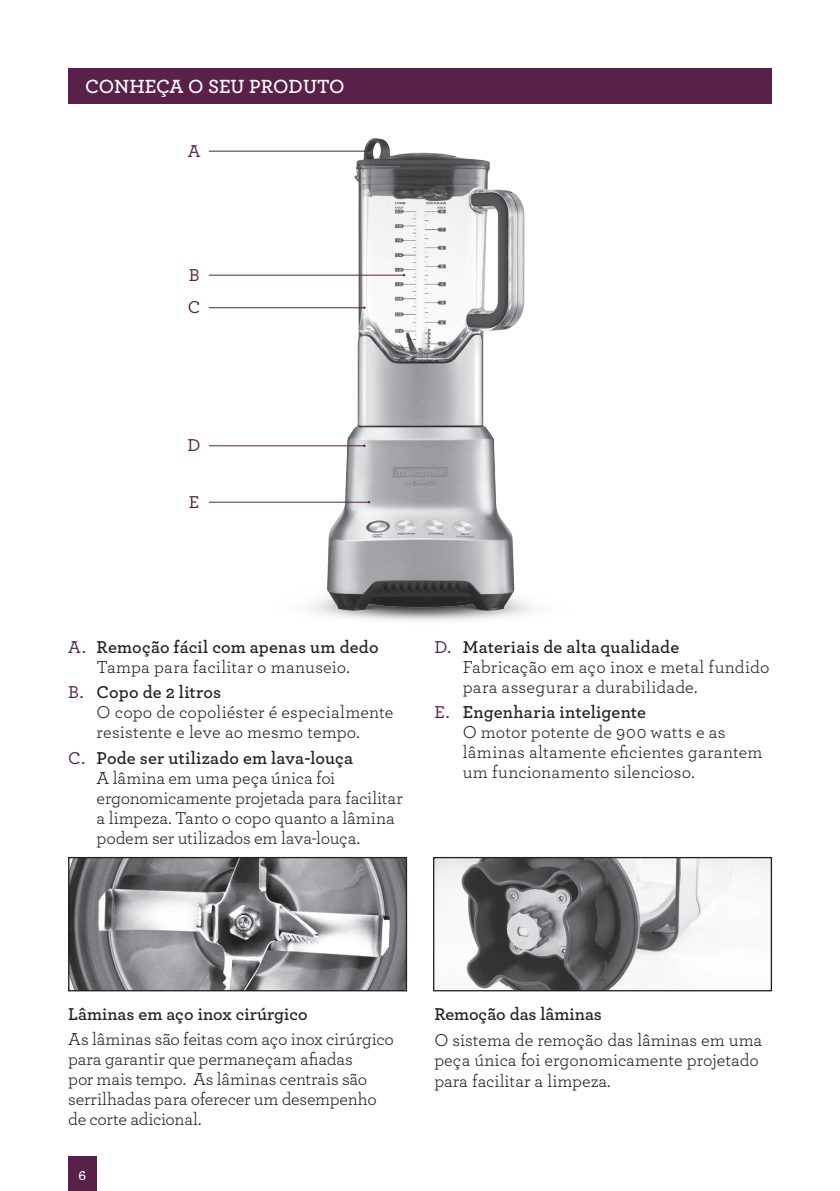
<style>
.page{position:relative;width:840px;height:1191px;background:#fff}
.page>*{position:absolute;margin:0;border:0;box-sizing:border-box;transform-origin:0 0}
.t1{font:600 20px "Archer";color:#fff}
.t2{font:18px/20px "Archer";color:#231f20}
.t3{font:600 18px "Archer";letter-spacing:-.005em;color:#231f20}
.t4{font:500 18px "Archer";color:#592049}
.t5{font:600 14px "Archer";color:#fff}
.s1{font-weight:500;color:#592049}
.s2{font-weight:600}
</style>
<div class="page">
<div style="left:68px;top:68px;width:703px;height:36px;background:#592049"></div>
<div style="left:68px;top:1157px;width:28px;height:34px;background:#592049"></div>
<img style="left:255px;top:138px;width:279px;height:483px">
<hr style="left:209px;top:275px;width:195px;height:1px;background:#592049">
<hr style="left:209px;top:151px;width:160px;height:1px;background:#592049">
<hr style="left:209px;top:307px;width:155px;height:1px;background:#592049">
<hr style="left:209px;top:445px;width:155px;height:1px;background:#592049">
<hr style="left:209px;top:502px;width:160px;height:1px;background:#592049">
<img style="left:70px;top:859px;width:335px;height:130px">
<div style="left:68px;top:857px;width:339px;height:134px;border:1px solid #231f20"></div>
<img style="left:435px;top:859px;width:334px;height:130px">
<div style="left:433px;top:857px;width:338px;height:134px;border:1px solid #231f20"></div>
<p class="t1" style="left:85px;top:71px;width:261px">CONHEÇA O SEU PRODUTO</p>
<p class="t4" style="left:188px;top:138px;width:14px">A</p>
<p class="t4" style="left:189px;top:262px;width:12px">B</p>
<p class="t4" style="left:188px;top:294px;width:14px">C</p>
<p class="t4" style="left:187px;top:432px;width:15px">D</p>
<p class="t4" style="left:189px;top:489px;width:12px">E</p>
<p class="t2" style="left:68px;top:635px;width:311px;text-align:center"><span class="s1">A.</span> <span class="s2">Remoção fácil com apenas um dedo<br></span>Tampa para facilitar o manuseio.</p>
<p class="t2" style="left:97px;top:681px;width:298px;text-indent:-28px"><span class="s1">B.</span> <span class="s2">Copo de 2 litros<br></span>O copo de copoliéster é especialmente resistente e leve ao mesmo tempo.</p>
<p class="t2" style="left:97px;top:747px;width:307px;text-indent:-28px"><span class="s1">C.</span> <span class="s2">Pode ser utilizado em lava-louça<br></span>A lâmina em uma peça única foi ergonomicamente projetada para facilitar a limpeza. Tanto o copo quanto a lâmina podem ser utilizados em lava-louça.</p>
<p class="t2" style="left:462px;top:635px;width:308px;text-indent:-28px"><span class="s1">D.</span> <span class="s2">Materiais de alta qualidade<br></span>Fabricação em aço inox e metal fundido para assegurar a durabilidade.</p>
<p class="t2" style="left:462px;top:701px;width:301px;text-indent:-28px"><span class="s1">E.</span> <span class="s2">Engenharia inteligente<br></span>O motor potente de 900 watts e as lâminas altamente eficientes garantem um funcionamento silencioso.</p>
<p class="t3" style="left:68px;top:1000px;width:241px">Lâminas em aço inox cirúrgico</p>
<p class="t2" style="left:68px;top:1028px;width:327px">As lâminas são feitas com aço inox cirúrgico para garantir que permaneçam afiadas<br>por mais tempo. As lâminas centrais são serrilhadas para oferecer um desempenho de corte adicional.</p>
<p class="t5" style="left:78px;top:1164px;width:9px">6</p>
<p class="t3" style="left:434px;top:1000px;width:169px">Remoção das lâminas</p>
<p class="t2" style="left:434px;top:1028px;width:329px">O sistema de remoção das lâminas em uma peça única foi ergonomicamente projetado para facilitar a limpeza.</p>
</div>
